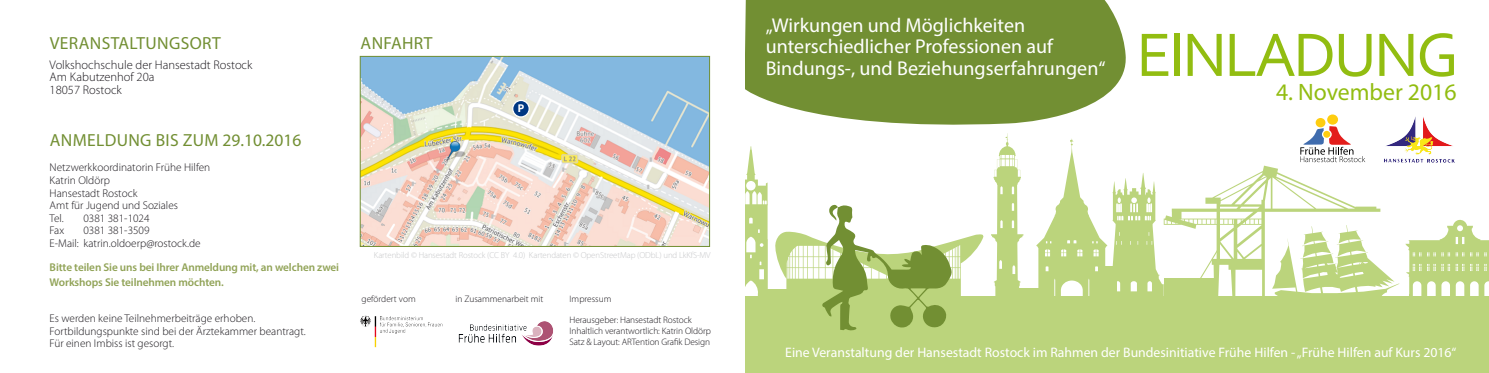
<style>
.page{position:relative;width:1489px;height:373px;background:#fff}
.page>*{position:absolute;margin:0;border:0;box-sizing:border-box;transform-origin:0 0}
.t1{font:64.12px "Corbel";letter-spacing:-.04em;color:#92bd11}
.t2{font:23.75px "Myriad Pro";color:#92bd11}
.t3{font:20px "Myriad Pro";color:#fff}
.t4{font:17.5px "Myriad Pro";letter-spacing:.02em;color:#728f33}
.t5{font:13.75px "Myriad Pro";color:#fff}
.t6{font:300 12.5px "Myriad Pro";color:#1a171c}
.t7{font:300 11.25px "Myriad Pro";color:#1a171c}
.Einf__Abs{font:600 11.25px/15px "Myriad Pro";letter-spacing:-.01em;color:#91a357}
.t8{font:700 11.25px "Myriad Pro";color:#fff}
.t9{font:300 9.38px "Myriad Pro";letter-spacing:-.01em;color:#1a171c}
.t10{font:300 8.75px "Myriad Pro";letter-spacing:-.01em;color:#c6c7c9}
</style>
<div class="page">
<div style="left:744px;top:296px;width:744px;height:76px;background:#bbd47c"></div>
<svg style="left:744px;top:146px;width:24px;height:151px"></svg>
<svg style="left:991px;top:133px;width:32px;height:163px"></svg>
<svg style="left:1036px;top:138px;width:127px;height:158px"></svg>
<svg style="left:1405px;top:219px;width:83px;height:77px"></svg>
<svg style="left:1163px;top:165px;width:217px;height:131px"></svg>
<svg style="left:1271px;top:224px;width:128px;height:72px"></svg>
<div style="left:1105px;top:265px;width:11px;height:31px;background:#bbd47c"></div>
<div style="left:1011px;top:287px;width:38px;height:15px;background:#bbd47c"></div>
<svg style="left:1184px;top:247px;width:34px;height:49px"></svg>
<div style="left:1163px;top:277px;width:53px;height:22px;background:#bbd47c"></div>
<div style="left:763px;top:289px;width:30px;height:14px;background:#bbd47c"></div>
<svg style="left:745px;top:0;width:381px;height:125px;fill:#728f33"></svg>
<img style="left:362px;top:58px;width:345px;height:186px">
<div style="left:360px;top:56px;width:349px;height:190px;border:1px solid #728f33"></div>
<div style="left:512px;top:100px;width:17px;height:17px;background:#003883;border-radius:50%"></div>
<div style="left:512px;top:100px;width:18px;height:17px;border:1px solid #fff;border-radius:50%"></div>
<img style="left:360px;top:315px;width:83px;height:33px">
<img style="left:1378px;top:117px;width:77px;height:49px">
<img style="left:458px;top:321px;width:95px;height:25px">
<div style="left:1315px;top:118px;width:10px;height:9px;background:#fecd10;border-radius:50%"></div>
<div style="left:1326px;top:114px;width:11px;height:10px;background:#fecd10;border-radius:50%"></div>
<svg style="left:1300px;top:126px;width:65px;height:36px"></svg>
<svg style="left:775px;top:204px;width:208px;height:126px"></svg>
<p class="t4" style="left:50px;top:32px;width:172px">VERANSTALTUNGSORT</p>
<p class="t6" style="left:50px;top:58px;width:204px">Volkshochschule der Hansestadt Rostock</p>
<p class="t6" style="left:50px;top:70px;width:106px">Am Kabutzenhof 20a</p>
<p class="t6" style="left:50px;top:83px;width:74px">18057 Rostock</p>
<p class="t4" style="left:50px;top:129px;width:253px">ANMELDUNG BIS ZUM 29.10.2016</p>
<p class="t7" style="left:50px;top:161px;width:162px">Netzwerkkoordinatorin Frühe Hilfen</p>
<p class="t7" style="left:50px;top:174px;width:62px">Katrin Oldörp</p>
<p class="t7" style="left:50px;top:186px;width:89px">Hansestadt Rostock</p>
<p class="t7" style="left:50px;top:199px;width:130px">Amt für Jugend und Soziales</p>
<p class="t7" style="left:50px;top:211px;width:16px">Tel.</p>
<p class="t7" style="left:83px;top:211px;width:68px">0381 381-1024</p>
<p class="t7" style="left:50px;top:224px;width:16px">Fax</p>
<p class="t7" style="left:83px;top:224px;width:68px">0381 381-3509</p>
<p class="t7" style="left:50px;top:236px;width:153px">E-Mail: katrin.oldoerp@rostock.de</p>
<p class="Einf__Abs" style="left:50px;top:258px;width:291px">Bitte teilen Sie uns bei Ihrer Anmeldung mit, an welchen zwei<br>Workshops Sie teilnehmen möchten.</p>
<p class="t7" style="left:50px;top:312px;width:207px">Es werden keine Teilnehmerbeiträge erhoben.</p>
<p class="t7" style="left:50px;top:324px;width:258px">Fortbildungspunkte sind bei der Ärztekammer beantragt.</p>
<p class="t7" style="left:50px;top:337px;width:126px">Für einen Imbiss ist gesorgt.</p>
<p class="t4" style="left:360px;top:32px;width:73px">ANFAHRT</p>
<p class="t8" style="left:518px;top:101px;width:8px">P</p>
<p class="t10" style="left:374px;top:249px;width:338px">Kartenbild © Hansestadt Rostock (CC BY 4.0) Kartendaten © OpenStreetMap (ODbL) und LkKfS-MV</p>
<p class="t9" style="left:361px;top:293px;width:56px">gefördert vom</p>
<p class="t9" style="left:455px;top:293px;width:89px">in Zusammenarbeit mit</p>
<p class="t9" style="left:569px;top:292px;width:43px">Impressum</p>
<p class="t9" style="left:569px;top:314px;width:124px">Herausgeber: Hansestadt Rostock</p>
<p class="t9" style="left:569px;top:325px;width:143px">Inhaltlich verantwortlich: Katrin Oldörp</p>
<p class="t9" style="left:569px;top:336px;width:142px">Satz &amp; Layout: ARTention Grafik Design</p>
<p class="t3" style="left:765px;top:13px;width:261px">„Wirkungen und Möglichkeiten</p>
<p class="t3" style="left:765px;top:34px;width:289px">unterschiedlicher Professionen auf</p>
<p class="t3" style="left:765px;top:55px;width:341px">Bindungs-, und Beziehungserfahrungen“</p>
<p class="t1" style="left:1136px;top:15px;width:324px">EINLADUNG</p>
<p class="t2" style="left:1275px;top:77px;width:182px">4. November 2016</p>
<p class="t5" style="left:785px;top:343px;width:672px">Eine Veranstaltung der Hansestadt Rostock im Rahmen der Bundesinitiative Frühe Hilfen - „Frühe Hilfen auf Kurs 2016“</p>
</div>
